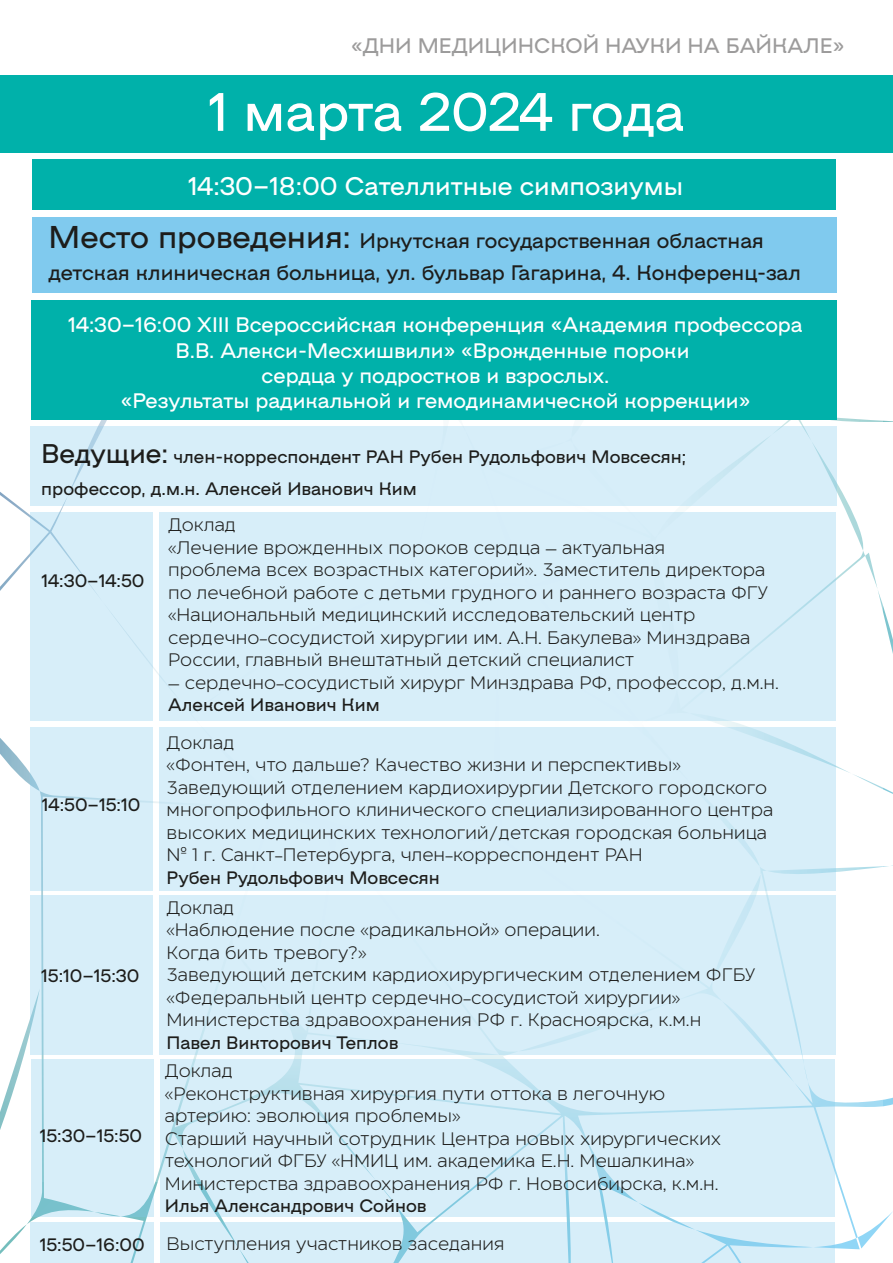
<style>
.page{position:relative;width:893px;height:1263px;background:#fff}
.page>*{position:absolute;margin:0;border:0;box-sizing:border-box;transform-origin:0 0}
.t1{font:54px "NAMU";letter-spacing:-.015em;color:#fff}
.t2{font:25.5px "NAMU";color:#fff}
.t3{font:21px/25.2px "NAMU";color:#fff;text-align:center}
.t4{font:21px/31.5px "NAMU";color:#1d1d1b}
.t5{font:21px "NAMU";color:#9c9b9b}
.t6{font:18px/22.5px "Eastman Regular Offset";color:#1d1d1b}
.t7{font:18px/31.5px "NAMU";color:#1d1d1b}
.s1{font-size:31.5px}
.s2{font-size:27px}
.s3{font-family:"NAMU"}
</style>
<div class="page">
<div style="left:0;top:75px;width:893px;height:78px;background:#00b1aa"></div>
<img style="left:0;top:219px;width:882px;height:962px">
<div style="left:30px;top:426px;width:806px;height:79px;background:#d7eef9"></div>
<div style="left:32px;top:217px;width:804px;height:75px;background:#80caee"></div>
<div style="left:32px;top:159px;width:804px;height:51px;background:#00b1aa"></div>
<div style="left:31px;top:300px;width:805px;height:120px;background:#00b1aa"></div>
<div style="left:31px;top:512px;width:122px;height:209px;background:#d7eef9"></div>
<div style="left:160px;top:512px;width:676px;height:209px;background:#d7eef9"></div>
<div style="left:31px;top:895px;width:122px;height:159px;background:#d7eef9"></div>
<div style="left:160px;top:895px;width:676px;height:159px;background:#d7eef9"></div>
<div style="left:31px;top:1059px;width:123px;height:158px;background:#d7eef9"></div>
<div style="left:160px;top:1059px;width:674px;height:158px;background:#d7eef9"></div>
<div style="left:30px;top:1222px;width:124px;height:40px;background:#d7eef9"></div>
<div style="left:160px;top:1222px;width:674px;height:40px;background:#d7eef9"></div>
<div style="left:31px;top:728px;width:122px;height:163px;background:#d7eef9"></div>
<div style="left:160px;top:727px;width:676px;height:163px;background:#d7eef9"></div>
<p class="t5" style="left:351px;top:33px;width:495px">«ДНИ МЕДИЦИНСКОЙ НАУКИ НА БАЙКАЛЕ»</p>
<h1 class="t1" style="left:208px;top:79px;width:478px">1 марта 2024 года</h1>
<h2 class="t2" style="left:188px;top:171px;width:496px">14:30–18:00 Сателлитные симпозиумы</h2>
<p class="t4" style="left:49px;top:225px;width:754px"><span class="s1">Место проведения:</span> Иркутская государственная областная детская клиническая больница, ул. бульвар Гагарина, 4. Конференц-зал</p>
<p class="t3" style="left:68px;top:313px;width:736px">14:30–16:00 XIII Всероссийская конференция «Академия профессора В.В. Алекси-Месхишвили» «Врожденные пороки<br>сердца у подростков и взрослых.<br>«Результаты радикальной и гемодинамической коррекции»</p>
<p class="t7" style="left:41px;top:441px;width:647px"><span class="s2">Ведущие:</span> член-корреспондент РАН Рубен Рудольфович Мовсесян; профессор, д.м.н. Алексей Иванович Ким</p>
<p class="t7" style="left:41px;top:565px;width:105px">14:30–14:50</p>
<p class="t7" style="left:42px;top:789px;width:100px">14:50–15:10</p>
<p class="t7" style="left:41px;top:960px;width:100px">15:10–15:30</p>
<p class="t6" style="left:168px;top:512px;width:602px">Доклад<br>«Лечение врожденных пороков сердца – актуальная<br>проблема всех возрастных категорий». Заместитель директора по лечебной работе с детьми грудного и раннего возраста ФГУ «Национальный медицинский исследовательский центр сердечно-сосудистой хирургии им. А.Н. Бакулева» Минздрава России, главный внештатный детский специалист</p>
<p class="t6" style="left:168px;top:670px;width:612px">– сердечно-сосудистый хирург Минздрава РФ, профессор, д.м.н.</p>
<p class="t7" style="left:168px;top:689px;width:213px">Алексей Иванович Ким</p>
<p class="t6" style="left:167px;top:729px;width:608px">Доклад<br>«Фонтен, что дальше? Качество жизни и перспективы» Заведующий отделением кардиохирургии Детского городского многопрофильного клинического специализированного центра высоких медицинских технологий/детская городская больница № 1 г. Санкт-Петербурга, член-корреспондент РАН</p>
<p class="t7" style="left:167px;top:861px;width:275px">Рубен Рудольфович Мовсесян</p>
<p class="t6" style="left:166px;top:894px;width:590px">Доклад<br>«Наблюдение после «радикальной» операции.<br>Когда бить тревогу?»<br>Заведующий детским кардиохирургическим отделением ФГБУ «Федеральный центр сердечно-сосудистой хирургии» Министерства здравоохранения РФ г. Красноярска, к.м.н</p>
<p class="t7" style="left:166px;top:1027px;width:233px">Павел Викторович Теплов</p>
<p class="t6" style="left:165px;top:1058px;width:558px">Доклад<br>«Реконструктивная хирургия пути оттока в легочную артерию: эволюция проблемы»<br>Старший научный сотрудник Центра новых хирургических технологий ФГБУ «НМИЦ им. академика Е.Н. Мешалкина» Министерства здравоохранения РФ г. Новосибирска, к.м.н.</p>
<p class="t7" style="left:165px;top:1190px;width:263px">Илья Александрович Сойнов</p>
<p class="t6" style="left:40px;top:1231px;width:466px"><span class="s3">15:50–16:00</span> Выступления участников заседания</p>
<p class="t7" style="left:40px;top:1120px;width:104px">15:30–15:50</p>
</div>
